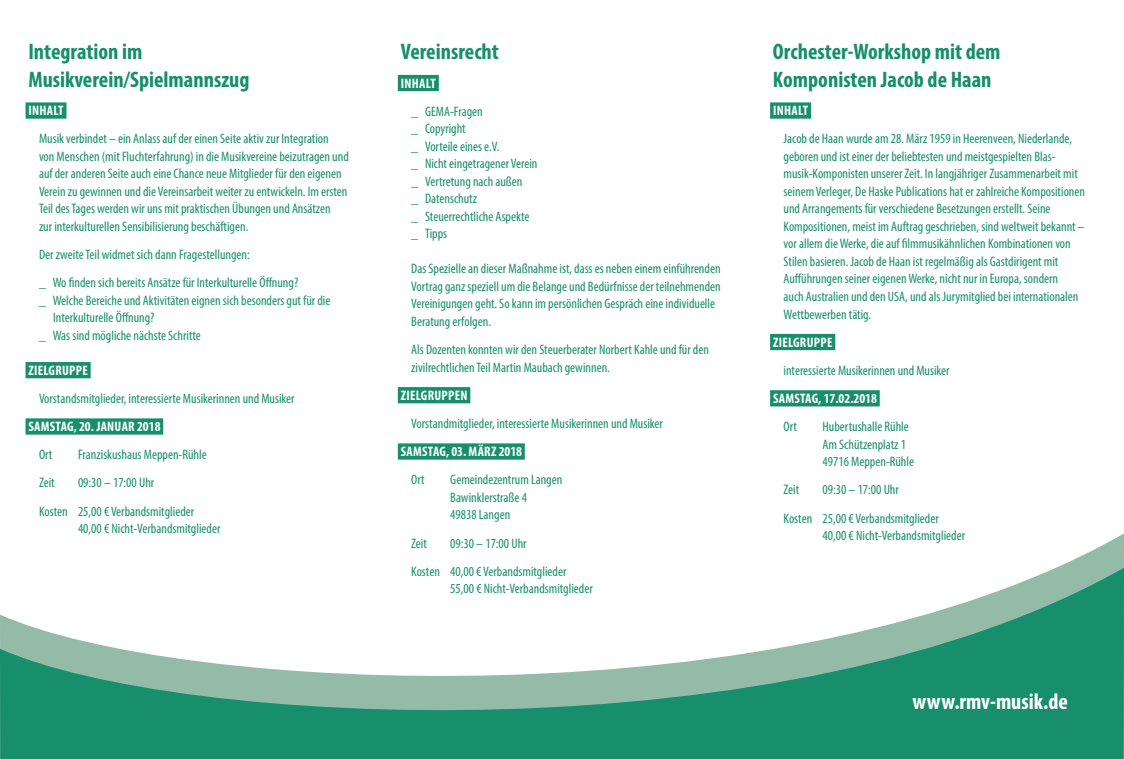
<style>
.page{position:relative;width:1124px;height:759px;background:#fff}
.page>*{position:absolute;margin:0;border:0;box-sizing:border-box;transform-origin:0 0}
.t1{font:700 condensed 22.5px/27.5px "Myriad Pro";color:#178f6a}
.t2{font:700 condensed 22.5px "Myriad Pro";color:#fff}
.t3{font:condensed 13.75px/17.5px "Myriad Pro";color:#178f6a}
.t4{font:700 condensed 13.75px "Myriad Pro";letter-spacing:.02em;color:#fff}
.t5{font:700 condensed 13.75px "Myriad Pro";color:#fff}
</style>
<div class="page">
<svg style="left:1058px;top:534px;width:65px;height:33px"></svg>
<svg style="left:0;top:567px;width:1123px;height:191px"></svg>
<div style="left:398px;top:75px;width:40px;height:16px;background:#178f6a"></div>
<div style="left:398px;top:387px;width:72px;height:16px;background:#178f6a"></div>
<div style="left:398px;top:443px;width:126px;height:16px;background:#178f6a"></div>
<div style="left:770px;top:102px;width:41px;height:17px;background:#178f6a"></div>
<div style="left:770px;top:334px;width:65px;height:16px;background:#178f6a"></div>
<div style="left:770px;top:390px;width:109px;height:16px;background:#178f6a"></div>
<div style="left:26px;top:102px;width:40px;height:17px;background:#178f6a"></div>
<div style="left:26px;top:362px;width:65px;height:16px;background:#178f6a"></div>
<div style="left:26px;top:418px;width:137px;height:16px;background:#178f6a"></div>
<h1 class="t1" style="left:28px;top:38px;width:223px">Integration im<br>Musikverein/Spielmannszug</h1>
<p class="t4" style="left:28px;top:102px;width:37px">INHALT</p>
<p class="t3" style="left:39px;top:130px;width:311px">Musik verbindet – ein Anlass auf der einen Seite aktiv zur Integration<br>von Menschen (mit Fluchterfahrung) in die Musikvereine beizutragen und auf der anderen Seite auch eine Chance neue Mitglieder für den eigenen Verein zu gewinnen und die Vereinsarbeit weiter zu entwickeln. Im ersten Teil des Tages werden wir uns mit praktischen Übungen und Ansätzen<br>zur interkulturellen Sensibilisierung beschäftigen.</p>
<p class="t3" style="left:39px;top:240px;width:261px;line-height:28.1px">Der zweite Teil widmet sich dann Fragestellungen:<br>_ Wo finden sich bereits Ansätze für Interkulturelle Öffnung?</p>
<p class="t3" style="left:39px;top:291px;width:293px">_ Welche Bereiche und Aktivitäten eignen sich besonders gut für die</p>
<p class="t3" style="left:53px;top:308px;width:103px">Interkulturelle Öffnung?</p>
<p class="t3" style="left:39px;top:326px;width:163px">_ Was sind mögliche nächste Schritte</p>
<p class="t4" style="left:28px;top:361px;width:61px">ZIELGRUPPE</p>
<p class="t3" style="left:39px;top:389px;width:257px">Vorstandsmitglieder, interessierte Musikerinnen und Musiker</p>
<p class="t4" style="left:28px;top:418px;width:133px">SAMSTAG, 20. JANUAR 2018</p>
<p class="t3" style="left:39px;top:445px;width:15px">Ort</p>
<p class="t3" style="left:78px;top:445px;width:130px">Franziskushaus Meppen-Rühle</p>
<p class="t3" style="left:39px;top:474px;width:17px">Zeit</p>
<p class="t3" style="left:39px;top:468px;width:157px;line-height:28.1px;text-align:center">09:30 – 17:00 Uhr<br>Kosten 25,00 € Verbandsmitglieder</p>
<p class="t3" style="left:78px;top:519px;width:144px">40,00 € Nicht-Verbandsmitglieder</p>
<h1 class="t1" style="left:400px;top:38px;width:100px">Vereinsrecht</h1>
<p class="t4" style="left:401px;top:74px;width:37px">INHALT</p>
<p class="t3" style="left:411px;top:102px;width:128px">_ GEMA-Fragen<br>_ Copyright<br>_ Vorteile eines e.V.<br>_ Nicht eingetragener Verein _ Vertretung nach außen<br>_ Datenschutz<br>_ Steuerrechtliche Aspekte _ Tipps</p>
<p class="t3" style="left:411px;top:260px;width:311px">Das Spezielle an dieser Maßnahme ist, dass es neben einem einführenden Vortrag ganz speziell um die Belange und Bedürfnisse der teilnehmenden Vereinigungen geht. So kann im persönlichen Gespräch eine individuelle Beratung erfolgen.</p>
<p class="t3" style="left:411px;top:340px;width:299px">Als Dozenten konnten wir den Steuerberater Norbert Kahle und für den zivilrechtlichen Teil Martin Maubach gewinnen.</p>
<p class="t4" style="left:401px;top:386px;width:68px">ZIELGRUPPEN</p>
<p class="t3" style="left:411px;top:414px;width:253px">Vorstandmitglieder, interessierte Musikerinnen und Musiker</p>
<p class="t4" style="left:401px;top:443px;width:123px">SAMSTAG, 03. MÄRZ 2018</p>
<p class="t3" style="left:411px;top:470px;width:15px">Ort</p>
<p class="t3" style="left:450px;top:470px;width:113px">Gemeindezentrum Langen<br>Bawinklerstraße 4<br>49838 Langen</p>
<p class="t3" style="left:411px;top:534px;width:17px">Zeit</p>
<p class="t3" style="left:411px;top:528px;width:157px;line-height:28.1px;text-align:center">09:30 – 17:00 Uhr<br>Kosten 40,00 € Verbandsmitglieder</p>
<p class="t3" style="left:450px;top:579px;width:144px">55,00 € Nicht-Verbandsmitglieder</p>
<h1 class="t1" style="left:772px;top:38px;width:229px">Orchester-Workshop mit dem<br>Komponisten Jacob de Haan</h1>
<p class="t4" style="left:773px;top:102px;width:37px">INHALT</p>
<p class="t3" style="left:783px;top:130px;width:303px">Jacob de Haan wurde am 28. März 1959 in Heerenveen, Niederlande, geboren und ist einer der beliebtesten und meistgespielten Blas&shy;musik-Komponisten unserer Zeit. In langjähriger Zusammenarbeit mit seinem Verleger, De Haske Publications hat er zahlreiche Kompositionen und Arrangements für verschiedene Besetzungen erstellt. Seine Kompositionen, meist im Auftrag geschrieben, sind weltweit bekannt – vor allem die Werke, die auf filmmusikähnlichen Kombinationen von Stilen basieren. Jacob de Haan ist regelmäßig als Gastdirigent mit Aufführungen seiner eigenen Werke, nicht nur in Europa, sondern<br>auch Australien und den USA, und als Jurymitglied bei internationalen Wettbewerben tätig.</p>
<p class="t4" style="left:773px;top:333px;width:61px">ZIELGRUPPE</p>
<p class="t3" style="left:783px;top:361px;width:167px">interessierte Musikerinnen und Musiker</p>
<p class="t5" style="left:773px;top:389px;width:105px">SAMSTAG, 17.02.2018</p>
<p class="t3" style="left:783px;top:417px;width:15px">Ort</p>
<p class="t3" style="left:822px;top:417px;width:93px">Hubertushalle Rühle<br>Am Schützenplatz 1<br>49716 Meppen-Rühle</p>
<p class="t3" style="left:783px;top:480px;width:17px">Zeit</p>
<p class="t3" style="left:783px;top:475px;width:157px;line-height:28.1px;text-align:center">09:30 – 17:00 Uhr<br>Kosten 25,00 € Verbandsmitglieder</p>
<p class="t3" style="left:822px;top:526px;width:144px">40,00 € Nicht-Verbandsmitglieder</p>
<h1 class="t2" style="left:912px;top:687px;width:157px">www.rmv-musik.de</h1>
</div>
